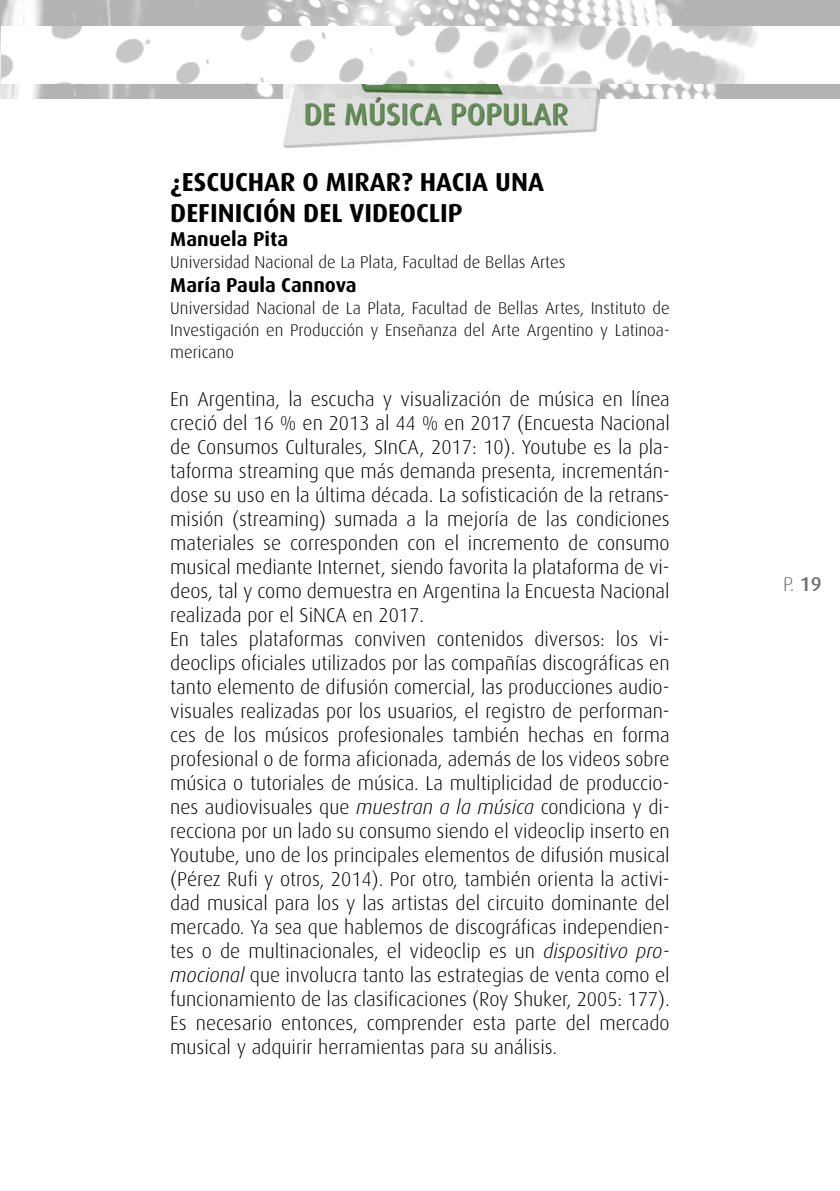
<style>
.page{position:relative;width:840px;height:1191px;background:#fff}
.page>*{position:absolute;margin:0;border:0;box-sizing:border-box;transform-origin:0 0}
.t1{font:700 26px/31.2px "Dax";color:#000}
.t2{font:300 20px/24px "Dax";color:#000}
.t3{font:700 20px "Dax";color:#000}
.t4{font:300 20px "Dax";color:#706f6f}
.t5{font:300 17px/22px "Dax";color:#000;text-align:justify}
.s1{font-style:italic}
.s2{font-weight:500}
</style>
<div class="page">
<img style="left:0;top:0;width:839px;height:99px">
<img style="left:283px;top:84px;width:316px;height:64px">
<img style="left:1px;top:27px;width:838px;height:57px">
<h1 class="t1" style="left:170px;top:166px;width:375px">¿ESCUCHAR O MI RAR? HACIA UNA<br>DEFINI</h1>
<h1 class="t1" style="left:242px;top:197px;width:222px">CIÓN DEL VIDEOCLIP</h1>
<p class="t3" style="left:170px;top:227px;width:119px">Manuela Pita</p>
<p class="t5" style="left:170px;top:251px;width:396px">Universidad Nacional de La Plata, Facultad de Bellas Artes</p>
<p class="t3" style="left:170px;top:273px;width:188px">María Paula Cannova</p>
<p class="t5" style="left:170px;top:297px;width:500px">Universidad Nacional de La Plata, Facultad de Bellas Artes, Instituto de Investigación en Producción y Enseñanza del Arte Argentino y Latinoa&shy;mericano</p>
<p class="t2" style="left:170px;top:387px;width:500px">En Argentina, la escucha y visualización de música en línea creció del 16 % en 2013 al 44 % en 2017 (Encuesta Nacional de Consumos Culturales, SInCA, 2017: 10). Youtube es la pla&shy;taforma streaming que más demanda presenta, incrementán&shy;dose su uso en la última década. La sofisticación de la retrans&shy;misión (streaming) sumada a la mejoría de las condiciones materiales se corresponden con el incremento de consumo musical mediante Internet, siendo favorita la plataforma de vi&shy;deos, tal y como demuestra en Argentina la Encuesta Nacional realizada por el SiNCA en 2017.<br>En tales plataformas conviven contenidos diversos: los vi&shy;deoclips oficiales utilizados por las compañías discográficas en tanto elemento de difusión comercial, las producciones audio&shy;visuales realizadas por los usuarios, el registro de performan&shy;ces de los músicos profesionales también hechas en forma profesional o de forma aficionada, además de los videos sobre música o tutoriales de música. La multiplicidad de produccio&shy;nes audiovisuales que <span class="s1">muestran a la música</span> condiciona y di&shy;recciona por un lado su consumo siendo el videoclip inserto en Youtube, uno de los principales elementos de difusión musical (Pérez Rufi y otros, 2014). Por otro, también orienta la activi&shy;dad musical para los y las artistas del circuito dominante del mercado. Ya sea que hablemos de discográficas independien&shy;tes o de multinacionales, el videoclip es un <span class="s1">dispositivo pro&shy;mocional</span> que involucra tanto las estrategias de venta como el funcionamiento de las clasificaciones (Roy Shuker, 2005: 177).<br>Es necesario entonces, comprender esta parte del mercado musical y adquirir herramientas para su análisis.</p>
<p class="t4" style="left:782px;top:573px;width:40px">P. <span class="s2">19</span></p>
</div>
